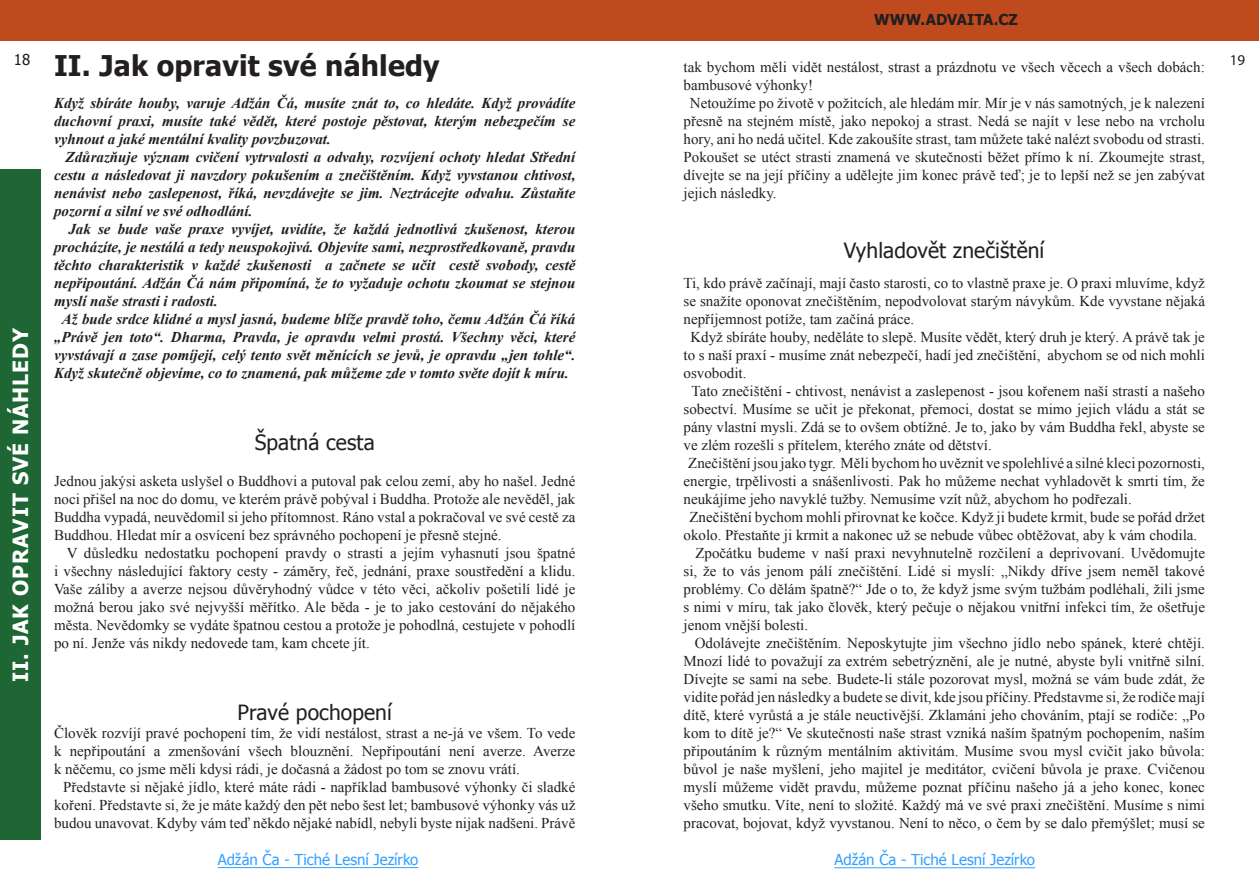
<style>
.page{position:relative;width:1259px;height:893px;background:#fff}
.page>*{position:absolute;margin:0;border:0;box-sizing:border-box;transform-origin:0 0}
.t1{font:700 28.5px "Tahoma";color:#231f20}
.t2{font:21px "Tahoma";letter-spacing:.005em;color:#231f20}
.t3{font:700 21px "Tahoma";letter-spacing:.045em;color:#fff}
.t4{font:15px/18px "Times New Roman";color:#231f20;text-align:justify}
.t5{font:italic 700 15px/18px "Times New Roman";color:#231f20;text-align:justify}
.t6{font:15px "Tahoma";color:#34a0ff}
.t7{font:700 15px "Tahoma";letter-spacing:.015em;color:#231f20}
.t8{font:15px "Tahoma";color:#231f20}
.t9{font:15px "Myriad Pro";color:#231f20}
</style>
<div class="page">
<hr style="left:218px;top:867px;width:200px;height:1px;background:#34a0ff">
<div style="left:0;top:170px;width:40px;height:670px;background:#1e6734"></div>
<hr style="left:834px;top:867px;width:201px;height:1px;background:#34a0ff">
<div style="left:0;top:0;width:1259px;height:41px;background:#bf4a1d"></div>
<p class="t8" style="left:14px;top:50px;width:17px">18</p>
<h2 class="t3" style="left:6px;top:682px;width:356px;rotate:-90deg">II. JAK OPRAVIT SVÉ NÁHLEDY</h2>
<h2 class="t3" style="left:6px;top:537px;width:66px;rotate:-90deg">ÚVOD</h2>
<h1 class="t1" style="left:54px;top:45px;width:387px">II . JAK OPRAVIT SVÉ NÁHLEDY</h1>
<p class="t5" style="left:54px;top:94px;width:523px">Když sbíráte houby, varuje Adžán Čá, musíte znát to, co hledáte. Když provádíte duchovní praxi, musíte také vědět, které postoje pěstovat, kterým nebezpečím se vyhnout a jaké mentální kvality povzbuzovat.</p>
<p class="t5" style="left:54px;top:148px;width:523px;text-indent:12px">Zdůrazňuje význam cvičení vytrvalosti a odvahy, rozvíjení ochoty hledat Střední cestu a následovat ji navzdory pokušením a znečištěním. Když vyvstanou chtivost, nenávist nebo zaslepenost, říká, nevzdávejte se jim. Neztrácejte odvahu. Zůstaňte pozorní a silní ve své odhodlání.</p>
<p class="t5" style="left:68px;top:220px;width:508px">Jak se bude vaše praxe vyvíjet, uvidíte, že každá jednotlivá zkušenost, kterou</p>
<p class="t5" style="left:54px;top:238px;width:523px">procházíte, je nestálá a tedy neuspokojivá. Objevíte sami, nezprostředkovaně, pravdu</p>
<p class="t5" style="left:54px;top:256px;width:523px">těchto charakteristik v každé zkušenosti a začnete se učit cestě svobody, cestě</p>
<p class="t5" style="left:54px;top:274px;width:523px">nepřipoutání. Adžán Čá nám připomíná, že to vyžaduje ochotu zkoumat se stejnou</p>
<p class="t5" style="left:54px;top:292px;width:165px">myslí naše strasti i radosti.</p>
<p class="t5" style="left:62px;top:310px;width:515px">Až bude srdce klidné a mysl jasná, budeme blíže pravdě toho, čemu Adžán Čá říká</p>
<p class="t5" style="left:54px;top:328px;width:523px">„Právě jen toto“. Dharma, Pravda, je opravdu velmi prostá. Všechny věci, které</p>
<p class="t5" style="left:54px;top:346px;width:523px">vyvstávají a zase pomíjejí, celý tento svět měnících se jevů, je opravdu „jen tohle“.</p>
<p class="t5" style="left:54px;top:364px;width:516px">Když skutečně objevíme, co to znamená, pak můžeme zde v tomto světe dojít k míru.</p>
<h2 class="t2" style="left:255px;top:428px;width:121px">Špatná cesta</h2>
<p class="t4" style="left:54px;top:472px;width:523px">Jednou jakýsi asketa uslyšel o Buddhovi a putoval pak celou zemí, aby ho našel. Jedné noci přišel na noc do domu, ve kterém právě pobýval i Buddha. Protože ale nevěděl, jak Buddha vypadá, neuvědomil si jeho přítomnost. Ráno vstal a pokračoval ve své cestě za Buddhou. Hledat mír a osvícení bez správného pochopení je přesně stejné.</p>
<p class="t4" style="left:54px;top:544px;width:523px;text-indent:13px">V důsledku nedostatku pochopení pravdy o strasti a jejím vyhasnutí jsou špatné i všechny následující faktory cesty - záměry, řeč, jednání, praxe soustředění a klidu.<br>Vaše záliby a averze nejsou důvěryhodný vůdce v této věci, ačkoliv pošetilí lidé je možná berou jako své nejvyšší měřítko. Ale běda - je to jako cestování do nějakého města. Nevědomky se vydáte špatnou cestou a protože je pohodlná, cestujete v pohodlí po ní. Jenže vás nikdy nedovede tam, kam chcete jít.</p>
<h2 class="t2" style="left:238px;top:698px;width:156px">Pravé pochopení</h2>
<p class="t4" style="left:54px;top:724px;width:523px">Člověk rozvíjí pravé pochopení tím, že vidí nestálost, strast a ne-já ve všem. To vede k nepřipoutání a zmenšování všech blouznění. Nepřipoutání není averze. Averze k něčemu, co jsme měli kdysi rádi, je dočasná a žádost po tom se znovu vrátí.</p>
<p class="t4" style="left:54px;top:778px;width:523px;text-indent:9px">Představte si nějaké jídlo, které máte rádi - například bambusové výhonky či sladké koření. Představte si, že je máte každý den pět nebo šest let; bambusové výhonky vás už budou unavovat. Kdyby vám teď někdo nějaké nabídl, nebyli byste nijak nadšeni. Právě</p>
<p class="t6" style="left:218px;top:849px;width:202px">Adžán Ča - Tiché Lesní Jezírko</p>
<p class="t7" style="left:870px;top:9px;width:145px">WWW.ADVAITA.CZ</p>
<p class="t7" style="left:874px;top:9px;width:145px">WWW.ADVAITA.CZ</p>
<p class="t4" style="left:683px;top:58px;width:523px">tak bychom měli vidět nestálost, strast a prázdnotu ve všech věcech a všech dobách:</p>
<p class="t4" style="left:683px;top:76px;width:131px">bambusové výhonky!</p>
<p class="t4" style="left:690px;top:94px;width:516px">Netoužíme po životě v požitcích, ale hledám mír. Mír je v nás samotných, je k nalezení</p>
<p class="t4" style="left:683px;top:112px;width:523px">přesně na stejném místě, jako nepokoj a strast. Nedá se najít v lese nebo na vrcholu</p>
<p class="t4" style="left:683px;top:130px;width:523px">hory, ani ho nedá učitel. Kde zakoušíte strast, tam můžete také nalézt svobodu od strasti.</p>
<p class="t4" style="left:683px;top:148px;width:523px">Pokoušet se utéct strasti znamená ve skutečnosti běžet přímo k ní. Zkoumejte strast,</p>
<p class="t4" style="left:683px;top:166px;width:523px">dívejte se na její příčiny a udělejte jim konec právě teď; je to lepší než se jen zabývat</p>
<p class="t4" style="left:683px;top:184px;width:95px">jejich následky.</p>
<h2 class="t2" style="left:844px;top:236px;width:202px">Vyhladovět znečištění</h2>
<p class="t4" style="left:683px;top:274px;width:523px">Ti, kdo právě začínají, mají často starosti, co to vlastně praxe je. O praxi mluvíme, když</p>
<p class="t4" style="left:683px;top:292px;width:523px">se snažíte oponovat znečištěním, nepodvolovat starým návykům. Kde vyvstane nějaká</p>
<p class="t4" style="left:683px;top:310px;width:232px">nepříjemnost potíže, tam začíná práce.</p>
<p class="t4" style="left:690px;top:328px;width:516px">Když sbíráte houby, neděláte to slepě. Musíte vědět, který druh je který. A právě tak je</p>
<p class="t4" style="left:683px;top:346px;width:523px">to s naší praxí - musíme znát nebezpečí, hadí jed znečištění, abychom se od nich mohli</p>
<p class="t4" style="left:683px;top:364px;width:64px">osvobodit.</p>
<p class="t4" style="left:691px;top:382px;width:515px">Tato znečištění - chtivost, nenávist a zaslepenost - jsou kořenem naší strastí a našeho</p>
<p class="t4" style="left:683px;top:400px;width:523px">sobectví. Musíme se učit je překonat, přemoci, dostat se mimo jejich vládu a stát se</p>
<p class="t4" style="left:683px;top:418px;width:523px">pány vlastní mysli. Zdá se to ovšem obtížné. Je to, jako by vám Buddha řekl, abyste se</p>
<p class="t4" style="left:683px;top:436px;width:310px">ve zlém rozešli s přítelem, kterého znáte od dětství.</p>
<p class="t4" style="left:688px;top:454px;width:518px">Znečištění jsou jako tygr. Měli bychom ho uvěznit ve spolehlivé a silné kleci pozornosti,</p>
<p class="t4" style="left:683px;top:472px;width:523px">energie, trpělivosti a snášenlivosti. Pak ho můžeme nechat vyhladovět k smrti tím, že</p>
<p class="t4" style="left:683px;top:490px;width:450px">neukájíme jeho navyklé tužby. Nemusíme vzít nůž, abychom ho podřezali.</p>
<p class="t4" style="left:689px;top:508px;width:517px">Znečištění bychom mohli přirovnat ke kočce. Když ji budete krmit, bude se pořád držet</p>
<p class="t4" style="left:683px;top:526px;width:515px">okolo. Přestaňte ji krmit a nakonec už se nebude vůbec obtěžovat, aby k vám chodila.</p>
<p class="t4" style="left:695px;top:544px;width:511px">Zpočátku budeme v naší praxi nevyhnutelně rozčilení a deprivovaní. Uvědomujte</p>
<p class="t4" style="left:683px;top:562px;width:523px">si, že to vás jenom pálí znečištění. Lidé si myslí: „Nikdy dříve jsem neměl takové</p>
<p class="t4" style="left:683px;top:580px;width:523px">problémy. Co dělám špatně?“ Jde o to, že když jsme svým tužbám podléhali, žili jsme</p>
<p class="t4" style="left:683px;top:598px;width:523px">s nimi v míru, tak jako člověk, který pečuje o nějakou vnitřní infekci tím, že ošetřuje</p>
<p class="t4" style="left:683px;top:616px;width:126px">jenom vnější bolesti.</p>
<p class="t4" style="left:695px;top:634px;width:512px">Odolávejte znečištěním. Neposkytujte jim všechno jídlo nebo spánek, které chtějí.</p>
<p class="t4" style="left:683px;top:652px;width:523px">Mnozí lidé to považují za extrém sebetrýznění, ale je nutné, abyste byli vnitřně silní.</p>
<p class="t4" style="left:683px;top:670px;width:523px">Dívejte se sami na sebe. Budete-li stále pozorovat mysl, možná se vám bude zdát, že</p>
<p class="t4" style="left:683px;top:688px;width:523px">vidíte pořád jen následky a budete se divit, kde jsou příčiny. Představme si, že rodiče mají</p>
<p class="t4" style="left:683px;top:706px;width:523px">dítě, které vyrůstá a je stále neuctivější. Zklamáni jeho chováním, ptají se rodiče: „Po</p>
<p class="t4" style="left:683px;top:724px;width:523px">kom to dítě je?“ Ve skutečnosti naše strast vzniká naším špatným pochopením, naším</p>
<p class="t4" style="left:683px;top:742px;width:523px">připoutáním k různým mentálním aktivitám. Musíme svou mysl cvičit jako bůvola:</p>
<p class="t4" style="left:683px;top:760px;width:523px">bůvol je naše myšlení, jeho majitel je meditátor, cvičení bůvola je praxe. Cvičenou</p>
<p class="t4" style="left:683px;top:778px;width:523px">myslí můžeme vidět pravdu, můžeme poznat příčinu našeho já a jeho konec, konec</p>
<p class="t4" style="left:683px;top:796px;width:523px">všeho smutku. Víte, není to složité. Každý má ve své praxi znečištění. Musíme s nimi</p>
<p class="t4" style="left:683px;top:814px;width:523px">pracovat, bojovat, když vyvstanou. Není to něco, o čem by se dalo přemýšlet; musí se</p>
<p class="t6" style="left:834px;top:849px;width:202px">Adžán Ča - Tiché Lesní Jezírko</p>
<p class="t9" style="left:1229px;top:51px;width:16px">19</p>
</div>
